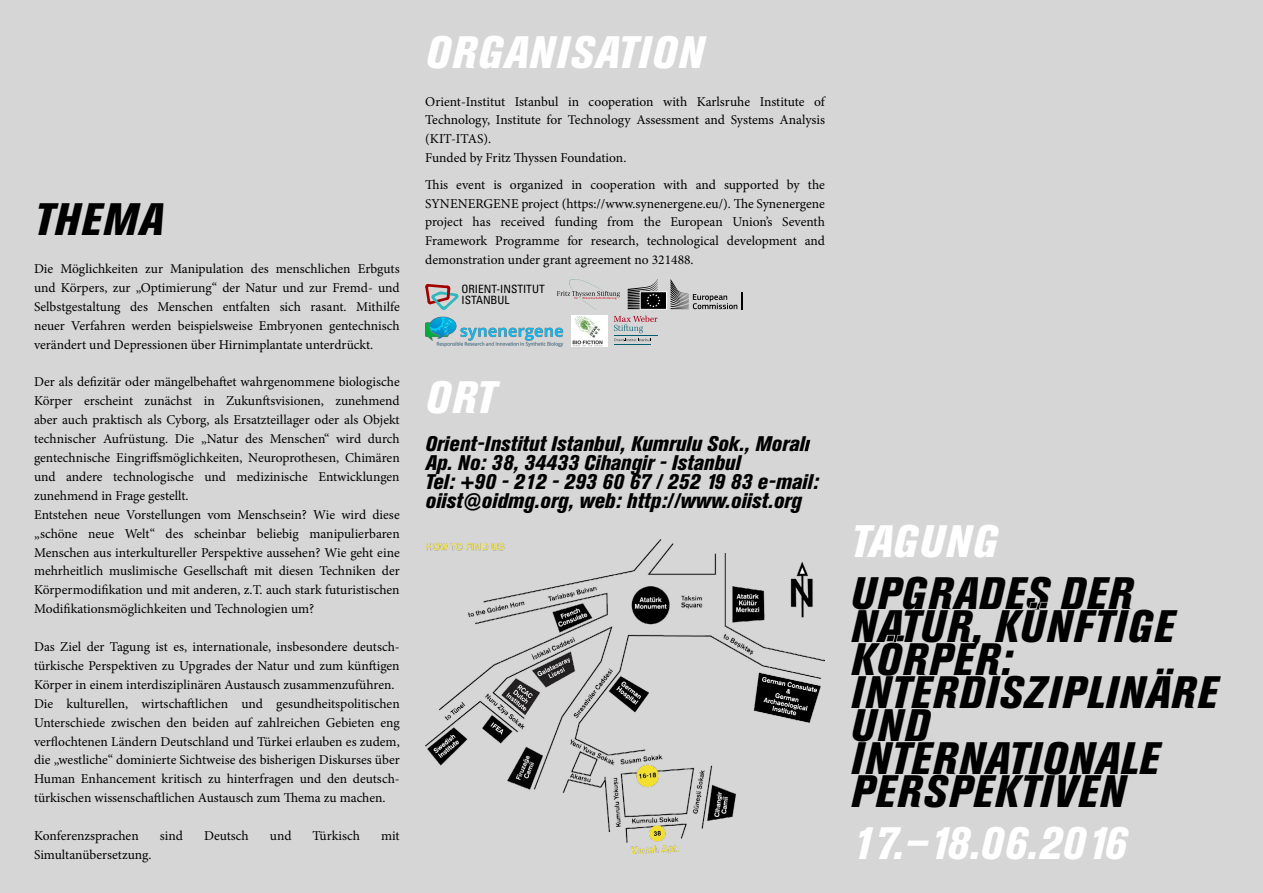
<style>
.page{position:relative;width:1263px;height:893px;background:#d6d6d6}
.page>*{position:absolute;margin:0;border:0;box-sizing:border-box;transform-origin:0 0}
.t1{font:italic 800 condensed 45px/33px "Akzidenz Grotesk BE";letter-spacing:.04em;color:#000}
.t2{font:italic 800 condensed 45px "Akzidenz Grotesk BE";letter-spacing:.015em;color:#fff}
.t3{font:italic 800 condensed 21px/18.9px "Akzidenz Grotesk BE";color:#000}
.t4{font:13.5px/18.9px "Minion Pro";color:#000}
.t5{font:condensed 11.4px/11.4px "Univers Com 57";color:#000}
</style>
<div class="page">
<img style="left:425px;top:539px;width:400px;height:315px">
<svg style="left:804px;top:440px;width:6px;height:11px"></svg>
<svg style="left:670px;top:279px;width:73px;height:30px"></svg>
<div style="left:640px;top:291px;width:27px;height:19px;background:#000;border:1px solid #fff"></div>
<svg style="left:628px;top:279px;width:32px;height:30px"></svg>
<svg style="left:425px;top:284px;width:34px;height:26px"></svg>
<svg style="left:557px;top:279px;width:63px;height:31px"></svg>
<hr style="left:614px;top:344px;width:36px;height:1px;background:#005e6f">
<svg style="left:614px;top:316px;width:43px;height:25px"></svg>
<img style="left:571px;top:316px;width:36px;height:30px">
<img style="left:425px;top:316px;width:139px;height:30px">
<h1 class="t1" style="left:34px;top:204px;width:130px">THEMA</h1>
<p class="t4" style="left:34px;top:259px;width:367px;text-align:justify">Die Möglichkeiten zur Manipulation des menschlichen Erbguts und Körpers, zur „Optimierung“ der Natur und zur Fremd- und Selbstgestaltung des Menschen entfalten sich rasant. Mithilfe neuer Verfahren werden beispielsweise Embryonen gentechnisch verändert und Depressionen über Hirnimplantate unterdrückt.</p>
<p class="t4" style="left:34px;top:373px;width:367px">Der als defizitär oder mängelbehaftet wahrgenommene biologische Körper erscheint zunächst in Zukunftsvisionen, zunehmend aber auch praktisch als Cyborg, als Ersatzteillager oder als Objekt technischer Aufrüstung. Die „Natur des Menschen“ wird durch gentechnische Eingriffsmöglichkeiten, Neuroprothesen, Chimären und andere technologische und medizinische Entwicklungen zunehmend in Frage gestellt.<br>Entstehen neue Vorstellungen vom Menschsein? Wie wird diese „schöne neue Welt“ des scheinbar beliebig manipulierbaren Menschen aus interkultureller Perspektive aussehen? Wie geht eine mehrheitlich muslimische Gesellschaft mit diesen Techniken der Körpermodifikation und mit anderen, z.T. auch stark futuristischen Modifikationsmöglichkeiten und Technologien um?</p>
<p class="t4" style="left:34px;top:637px;width:367px">Das Ziel der Tagung ist es, internationale, insbesondere deutsch&shy;türkische Perspektiven zu Upgrades der Natur und zum künftigen Körper in einem interdisziplinären Austausch zusammenzuführen.<br>Die kulturellen, wirtschaftlichen und gesundheitspolitischen Unterschiede zwischen den beiden auf zahlreichen Gebieten eng verflochtenen Ländern Deutschland und Türkei erlauben es zudem, die „westliche“ dominierte Sichtweise des bisherigen Diskurses über Human Enhancement kritisch zu hinterfragen und den deutsch&shy;türkischen wissenschaftlichen Austausch zum Thema zu machen.</p>
<p class="t4" style="left:34px;top:826px;width:106px">Konferenzsprachen</p>
<p class="t4" style="left:160px;top:826px;width:25px">sind</p>
<p class="t4" style="left:204px;top:826px;width:46px">Deutsch</p>
<p class="t4" style="left:270px;top:826px;width:23px">und</p>
<p class="t4" style="left:313px;top:826px;width:49px">Türkisch</p>
<p class="t4" style="left:381px;top:826px;width:20px">mit</p>
<p class="t4" style="left:34px;top:845px;width:119px">Simultanübersetzung.</p>
<h1 class="t2" style="left:425px;top:27px;width:279px">OR GANISATION</h1>
<p class="t4" style="left:425px;top:92px;width:401px">Orient-Institut Istanbul in cooperation with Karlsruhe Institute of Technology, Institute for Technology Assessment and Systems Analysis (KIT-ITAS).<br>Funded by Fritz Thyssen Foundation.</p>
<p class="t4" style="left:425px;top:175px;width:401px;text-align:justify">This event is organized in cooperation with and supported by the SYNENERGENE project (https://www.synenergene.eu/). The Synenergene project has received funding from the European Union’s Seventh Framework Programme for research, technological development and demonstration under grant agreement no 321488.</p>
<p class="t5" style="left:461px;top:283px;width:85px">ORIENT-INSTITUT<br>ISTANBUL</p>
<h1 class="t2" style="left:425px;top:373px;width:71px">OR T</h1>
<h2 class="t3" style="left:425px;top:435px;width:395px">Orient-Institut Istanbul, Kumrulu Sok., Moral Ap. No: 38, 34433 Cihangir - Istanbul<br>Tel: +90 - 212 - 293 60 67 / 252 19 83 e-mail: oiist@oidmg.org, web: http://www.oiist.org</h2>
<h1 class="t2" style="left:850px;top:517px;width:148px">TAGUNG</h1>
<h1 class="t1" style="left:850px;top:578px;width:303px">Upgrades der<br>Natur, künftige<br>Körper:<br>Inte</h1>
<h1 class="t1" style="left:932px;top:677px;width:289px">rdisziplinäre</h1>
<h1 class="t1" style="left:850px;top:710px;width:312px">und internationale<br>Perspektiven</h1>
<h1 class="t2" style="left:850px;top:819px;width:278px">17.–18.06.2016</h1>
</div>
